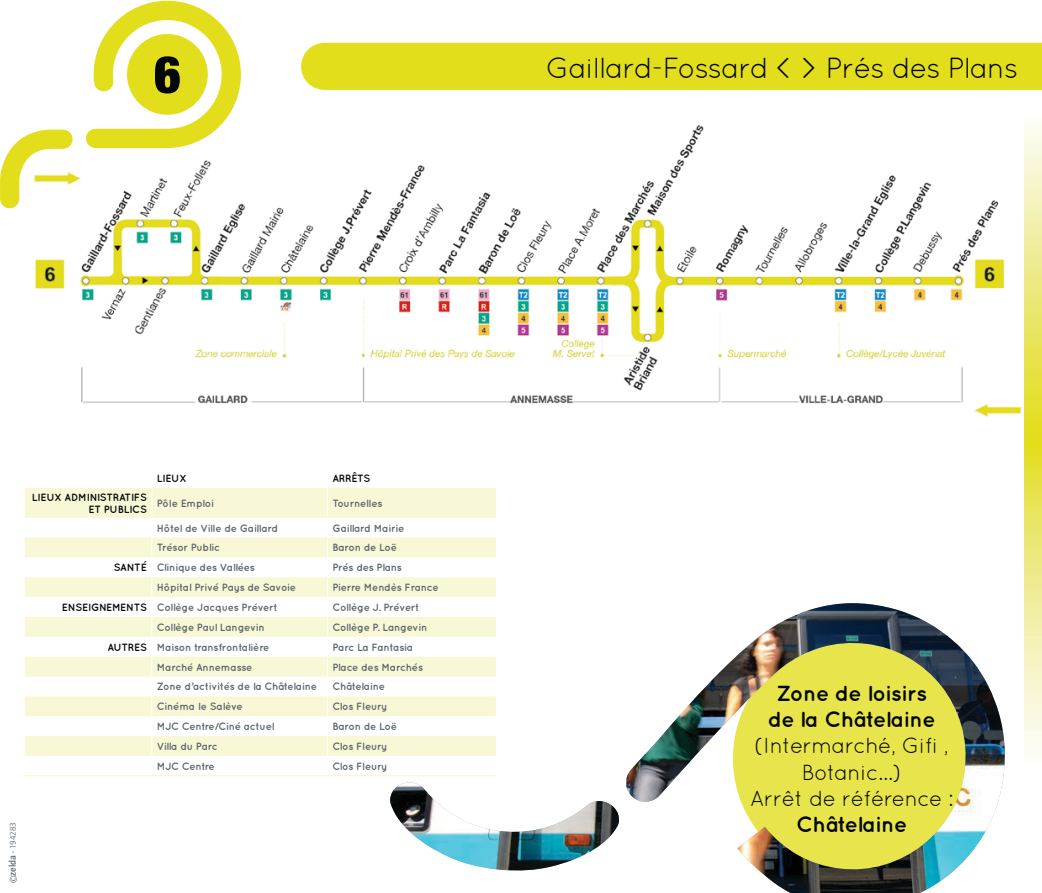
<style>
.page{position:relative;width:1042px;height:893px;background:#fff}
.page>*{position:absolute;margin:0;border:0;box-sizing:border-box;transform-origin:0 0}
.t1{font:900 condensed 51.45px "Helvetica Neue LT Std";color:#040708}
.t2{font:29.05px "Quicksand";letter-spacing:-.03em;color:#040708}
.t3{font:21.7px/26.2px "Quicksand";letter-spacing:-.02em;color:#040708;text-align:center}
.t4{font:700 21.7px/26.2px "Quicksand";letter-spacing:-.02em;color:#040708;text-align:center}
.t5{font:700 10.5px "Quicksand";letter-spacing:-.02em;color:#5d686e}
.t6{font:700 10.5px/12.2px "Quicksand";letter-spacing:-.02em;color:#040708;text-align:right}
.t7{font:700 9.97px "Quay Itc T";color:#5d686e}
.s1{color:#040708}
.s2{font-weight:400}
.s3{font-weight:400;font-size:8.58px}
</style>
<div class="page">
<img style="left:35px;top:82px;width:990px;height:348px">
<svg style="left:0;top:0;width:250px;height:218px"></svg>
<div style="left:95px;top:129px;width:68px;height:19px;background:#e3de1b"></div>
<div style="left:325px;top:43px;width:717px;height:47px;background:#e3de1b"></div>
<div style="left:127px;top:34px;width:81px;height:81px;background:#e3de1b;border-radius:50%"></div>
<svg style="left:1025px;top:123px;width:17px;height:631px;background:#efeb8c"></svg>
<img style="left:390px;top:603px;width:615px;height:290px">
<svg style="left:390px;top:756px;width:106px;height:19px"></svg>
<svg style="left:25px;top:488px;width:471px;height:268px;fill:#f9f8d6"></svg>
<hr style="left:151px;top:488px;width:1px;height:30px;background:#fff">
<hr style="left:327px;top:488px;width:1px;height:30px;background:#fff">
<svg style="left:151px;top:518px;width:1px;height:238px"></svg>
<svg style="left:327px;top:518px;width:1px;height:238px"></svg>
<hr style="left:25px;top:775px;width:127px;height:1px;background:#f7f7ce">
<hr style="left:152px;top:775px;width:175px;height:1px;background:#f7f7ce">
<hr style="left:327px;top:775px;width:169px;height:1px;background:#f7f7ce">
<h1 class="t1" style="left:154px;top:43px;width:28px">6</h1>
<h2 class="t2" style="left:546px;top:51px;width:474px">Gaillard-Fossard &lt; &gt; Prés des Plans</h2>
<p class="t6" style="left:157px;top:472px;width:31px">LIEUX</p>
<p class="t6" style="left:332px;top:472px;width:39px">ARRÊTS</p>
<p class="t6" style="left:32px;top:490px;width:116px">LIEUX ADMINISTRATIFS<br>ET PUBLICS</p>
<p class="t5" style="left:157px;top:497px;width:59px">Pôle Emploi</p>
<p class="t5" style="left:332px;top:497px;width:52px">Tournelles</p>
<p class="t5" style="left:157px;top:522px;width:123px">Hôtel de Ville de Gaillard</p>
<p class="t5" style="left:332px;top:522px;width:73px">Gaillard Mairie</p>
<p class="t5" style="left:157px;top:541px;width:65px">Trésor Public</p>
<p class="t5" style="left:332px;top:541px;width:66px">Baron de Loë</p>
<p class="t5" style="left:114px;top:561px;width:143px"><span class="s1">SANTÉ</span> Clinique des Vallées</p>
<p class="t5" style="left:332px;top:561px;width:71px">Prés des Plans</p>
<p class="t5" style="left:157px;top:581px;width:141px">Hôpital Privé Pays de Savoie</p>
<p class="t5" style="left:332px;top:581px;width:108px">Pierre Mendès France</p>
<p class="t5" style="left:62px;top:601px;width:217px"><span class="s1">ENSEIGNEMENTS</span> Collège Jacques Prévert</p>
<p class="t5" style="left:332px;top:601px;width:88px">Collège J. Prévert</p>
<p class="t5" style="left:157px;top:621px;width:110px">Collège Paul Langevin</p>
<p class="t5" style="left:332px;top:621px;width:96px">Collège P. Langevin</p>
<p class="t5" style="left:107px;top:641px;width:164px"><span class="s1">AUTRES</span> Maison transfrontalière</p>
<p class="t5" style="left:332px;top:641px;width:82px">Parc La Fantasia</p>
<p class="t5" style="left:157px;top:660px;width:97px">Marché Annemasse</p>
<p class="t5" style="left:332px;top:660px;width:92px">Place des Marchés</p>
<p class="t5" style="left:157px;top:680px;width:162px">Zone d’activités de la Châtelaine</p>
<p class="t5" style="left:332px;top:680px;width:54px">Châtelaine</p>
<p class="t5" style="left:157px;top:700px;width:88px">Cinéma le Salève</p>
<p class="t5" style="left:332px;top:700px;width:57px">Clos Fleury</p>
<p class="t5" style="left:157px;top:720px;width:119px">MJC Centre/Ciné actuel</p>
<p class="t5" style="left:332px;top:720px;width:66px">Baron de Loë</p>
<p class="t5" style="left:157px;top:740px;width:62px">Villa du Parc</p>
<p class="t5" style="left:332px;top:740px;width:57px">Clos Fleury</p>
<p class="t5" style="left:157px;top:759px;width:60px">MJC Centre</p>
<p class="t5" style="left:332px;top:759px;width:57px">Clos Fleury</p>
<p class="t7" style="left:7px;top:883px;width:62px;rotate:-90deg">©zelda <span class="s2">-</span> <span class="s3">194283</span></p>
<h3 class="t4" style="left:768px;top:679px;width:169px">Zone de loisirs de la Châtelaine</h3>
<h3 class="t3" style="left:750px;top:732px;width:205px">(Intermarché, Gifi ,<br>Botanic…)<br>Arrêt de référence :</h3>
<h3 class="t4" style="left:796px;top:811px;width:113px">Châtelaine</h3>
</div>
